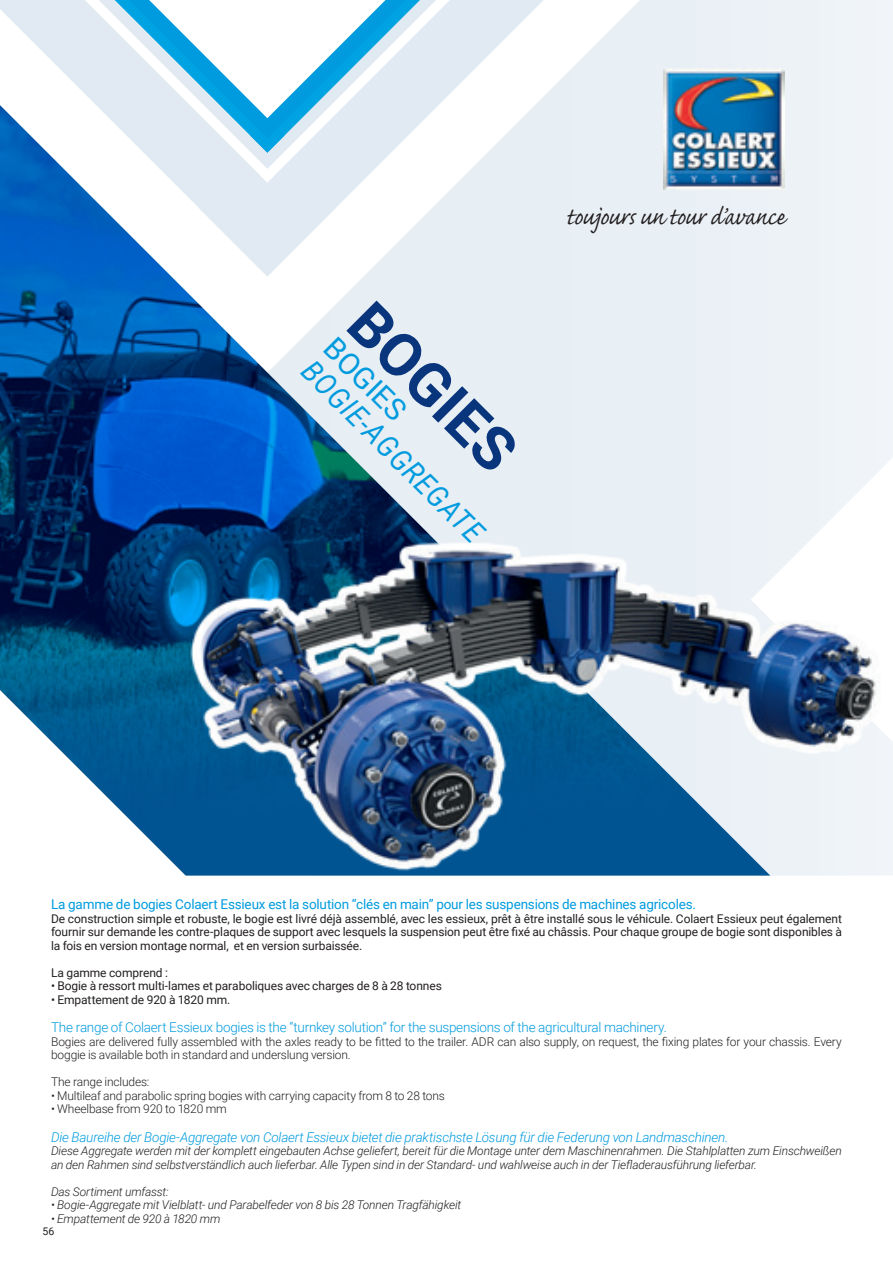
<style>
.page{position:relative;width:893px;height:1263px;background:#fff}
.page>*{position:absolute;margin:0;border:0;box-sizing:border-box;transform-origin:0 0}
.t1{font:700 60px "Roboto";color:#08357c}
.t2{font:30px "Caflisch Script";letter-spacing:-.01em;color:#231f20;scale:.95 1}
.t3{font:italic 30px "Roboto";color:#009bde;scale:.9 1}
.t4{font:30px "Roboto";color:#009bde}
.t5{font:italic 300 13.5px "Roboto";letter-spacing:-.02em;color:#009bde}
.t6{font:300 13.5px "Roboto";letter-spacing:-.02em;color:#009bde}
.t7{font:13.5px "Roboto";letter-spacing:-.015em;color:#009bde}
.t8{font:12px/13.5px "Roboto";letter-spacing:-.01em;color:#231f20;text-align:justify}
.t9{font:italic 300 12px/13.5px "Roboto";letter-spacing:-.015em;color:#231f20}
.t10{font:300 12px/13.5px "Roboto";letter-spacing:-.015em;color:#231f20}
.t11{font:10.5px "Roboto";color:#231f20}
</style>
<div class="page">
<div style="left:646px;top:0;width:247px;height:391px;background:#eef3f7"></div>
<img style="left:0;top:105px;width:770px;height:674px">
<svg style="left:336px;top:0;width:310px;height:276px;fill:#e8eff5"></svg>
<svg style="left:0;top:0;width:336px;height:276px"></svg>
<img style="left:663px;top:68px;width:121px;height:121px">
<img style="left:89px;top:391px;width:804px;height:485px">
<h1 class="t1" style="left:388px;top:283px;width:210px;rotate:45deg">BOGIES</h1>
<h2 class="t4" style="left:344px;top:328px;width:104px;rotate:45deg">BOGIES</h2>
<h2 class="t3" style="left:322px;top:351px;width:272px;rotate:45deg">BOGIE-AGGREGATE</h2>
<h2 class="t2" style="left:567px;top:200px;width:231px">toujours un tour d’avance</h2>
<p class="t7" style="left:51px;top:895px;width:646px">La gamme de bogies Colaert Essieux est la solution “clés en main” pour les suspensions de machines agricoles.</p>
<p class="t8" style="left:51px;top:911px;width:793px">De construction simple et robuste, le bogie est livré déjà assemblé, avec les essieux, prêt à être installé sous le véhicule. Colaert Essieux peut également fournir sur demande les contre-plaques de support avec lesquels la suspension peut être fixé au châssis. Pour chaque groupe de bogie sont disponibles à la fois en version montage normal, et en version surbaissée.</p>
<p class="t8" style="left:51px;top:965px;width:118px">La gamme comprend :</p>
<p class="t8" style="left:51px;top:978px;width:392px">• Bogie à ressort multi-lames et paraboliques avec charges de 8 à 28 tonnes</p>
<p class="t8" style="left:51px;top:992px;width:181px">• Empattement de 920 à 1820 mm.</p>
<p class="t6" style="left:51px;top:1018px;width:617px">The range of Colaert Essieux bogies is the “turnkey solution” for the suspensions of the agricultural machinery.</p>
<p class="t10" style="left:51px;top:1034px;width:792px">Bogies are delivered fully assembled with the axles ready to be fitted to the trailer. ADR can also supply, on request, the fixing plates for your chassis. Every boggie is available both in standard and underslung version.</p>
<p class="t10" style="left:51px;top:1074px;width:100px">The range includes:</p>
<p class="t10" style="left:51px;top:1088px;width:395px">• Multileaf and parabolic spring bogies with carrying capacity from 8 to 28 tons</p>
<p class="t10" style="left:51px;top:1101px;width:177px">• Wheelbase from 920 to 1820 mm</p>
<p class="t5" style="left:51px;top:1127px;width:679px">Die Baureihe der Bogie-Aggregate von Colaert Essieux bietet die praktischste Lösung für die Federung von Landmaschinen.</p>
<p class="t9" style="left:51px;top:1143px;width:792px">Diese Aggregate werden mit der komplett eingebauten Achse geliefert, bereit für die Montage unter dem Maschinenrahmen. Die Stahlplatten zum Einschweißen an den Rahmen sind selbstverständlich auch lieferbar. Alle Typen sind in der Standard- und wahlweise auch in der Tiefladerausführung lieferbar.</p>
<p class="t9" style="left:51px;top:1184px;width:119px">Das Sortiment umfasst:</p>
<p class="t9" style="left:51px;top:1197px;width:412px">• Bogie-Aggregate mit Vielblatt- und Parabelfeder von 8 bis 28 Tonnen Tragfähigkeit</p>
<p class="t9" style="left:51px;top:1211px;width:171px">• Empattement de 920 à 1820 mm</p>
<p class="t11" style="left:43px;top:1224px;width:13px">56</p>
</div>
